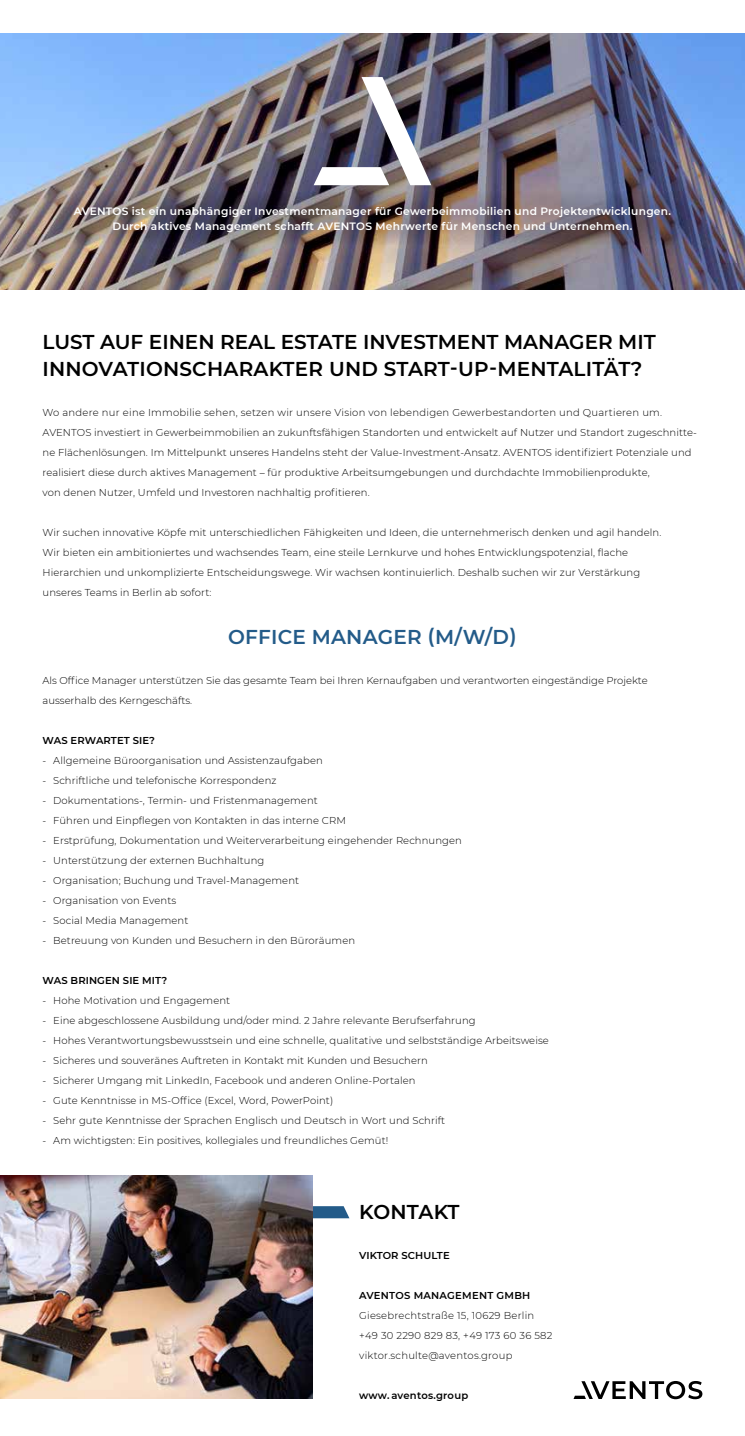
<style>
.page{position:relative;width:745px;height:1436px;background:#fff}
.page>*{position:absolute;margin:0;border:0;box-sizing:border-box;transform-origin:0 0}
.t1{font:600 20px/27.5px "Montserrat";color:#000}
.t2{font:600 20px "Montserrat";letter-spacing:.01em;color:#235b89}
.t3{font:600 10.62px/15px "Montserrat";letter-spacing:.025em;color:#fff;text-align:center}
.t4{font:300 10px/20px "Montserrat";letter-spacing:.01em;color:#000}
.t5{font:600 10px "Montserrat";letter-spacing:.01em;color:#000}
</style>
<div class="page">
<img style="left:0;top:34px;width:744px;height:255px">
<img style="left:48px;top:191px;width:646px;height:53px">
<img style="left:313px;top:77px;width:118px;height:108px">
<svg style="left:574px;top:1381px;width:128px;height:17px"></svg>
<svg style="left:312px;top:1205px;width:37px;height:12px"></svg>
<img style="left:0;top:1175px;width:312px;height:223px">
<p class="t3" style="left:74px;top:203px;width:598px">AVENTOS ist ein unabhängiger Investmentmanager für Gewerbeimmobilien und Projektentwicklungen.<br>Durch aktives Management schafft AVENTOS Mehrwerte für Menschen und Unternehmen.</p>
<h1 class="t1" style="left:43px;top:327px;width:614px">LUST AUF EINEN REAL ESTATE INVESTMENT MANAGER MIT<br>INNOVATIONSCHARAKTER UND START-UP-MENTALITÄT?</h1>
<p class="t4" style="left:43px;top:402px;width:655px">Wo andere nur eine Immobilie sehen, setzen wir unsere Vision von lebendigen Gewerbestandorten und Quartieren um.<br>AVENTOS investiert in Gewerbeimmobilien an zukunftsfähigen Standorten und entwickelt auf Nutzer und Standort zugeschnitte&shy;ne Flächenlösungen. Im Mittelpunkt unseres Handelns steht der Value-Investment-Ansatz. AVENTOS identifiziert Potenziale und realisiert diese durch aktives Management – für produktive Arbeitsumgebungen und durchdachte Immobilienprodukte,<br>von denen Nutzer, Umfeld und Investoren nachhaltig profitieren.</p>
<p class="t4" style="left:43px;top:522px;width:620px">Wir suchen innovative Köpfe mit unterschiedlichen Fähigkeiten und Ideen, die unternehmerisch denken und agil handeln.<br>Wir bieten ein ambitioniertes und wachsendes Team, eine steile Lernkurve und hohes Entwicklungspotenzial, flache Hierarchien und unkomplizierte Entscheidungswege. Wir wachsen kontinuierlich. Deshalb suchen wir zur Verstärkung unseres Teams in Berlin ab sofort:</p>
<h1 class="t2" style="left:228px;top:622px;width:290px">OFFICE MANAGER (M/W/D)</h1>
<p class="t4" style="left:43px;top:669px;width:606px">Als Office Manager unterstützen Sie das gesamte Team bei Ihren Kernaufgaben und verantworten eingeständige Projekte ausserhalb des Kerngeschäfts.</p>
<p class="t5" style="left:43px;top:733px;width:114px">WAS ERWARTET SIE?</p>
<p class="t4" style="left:43px;top:749px;width:281px">- Allgemeine Büroorganisation und Assistenzaufgaben</p>
<p class="t4" style="left:43px;top:769px;width:235px">- Schriftliche und telefonische Korrespondenz</p>
<p class="t4" style="left:43px;top:789px;width:276px">- Dokumentations-, Termin- und Fristenmanagement</p>
<p class="t4" style="left:43px;top:809px;width:305px">- Führen und Einpflegen von Kontakten in das interne CRM</p>
<p class="t4" style="left:43px;top:829px;width:420px">- Erstprüfung, Dokumentation und Weiterverarbeitung eingehender Rechnungen</p>
<p class="t4" style="left:43px;top:849px;width:223px">- Unterstützung der externen Buchhaltung</p>
<p class="t4" style="left:43px;top:869px;width:258px">- Organisation; Buchung und Travel-Management</p>
<p class="t4" style="left:43px;top:889px;width:135px">- Organisation von Events</p>
<p class="t4" style="left:43px;top:909px;width:147px">- Social Media Management</p>
<p class="t4" style="left:43px;top:929px;width:314px">- Betreuung von Kunden und Besuchern in den Büroräumen</p>
<p class="t5" style="left:43px;top:973px;width:126px">WAS BRINGEN SIE MIT?</p>
<p class="t4" style="left:43px;top:989px;width:189px">- Hohe Motivation und Engagement</p>
<p class="t4" style="left:43px;top:1009px;width:434px">- Eine abgeschlossene Ausbildung und/oder mind. 2 Jahre relevante Berufserfahrung</p>
<p class="t4" style="left:43px;top:1029px;width:507px">- Hohes Verantwortungsbewusstsein und eine schnelle, qualitative und selbstständige Arbeitsweise</p>
<p class="t4" style="left:43px;top:1049px;width:386px">- Sicheres und souveränes Auftreten in Kontakt mit Kunden und Besuchern</p>
<p class="t4" style="left:43px;top:1069px;width:374px">- Sicherer Umgang mit LinkedIn, Facebook und anderen Online-Portalen</p>
<p class="t4" style="left:43px;top:1089px;width:292px">- Gute Kenntnisse in MS-Office (Excel, Word, PowerPoint)</p>
<p class="t4" style="left:43px;top:1109px;width:404px">- Sehr gute Kenntnisse der Sprachen Englisch und Deutsch in Wort und Schrift</p>
<p class="t4" style="left:43px;top:1129px;width:347px">- Am wichtigsten: Ein positives, kollegiales und freundliches Gemüt!</p>
<h1 class="t1" style="left:359px;top:1197px;width:102px">KONTAKT</h1>
<p class="t5" style="left:359px;top:1248px;width:92px">VIKTOR SCHULTE</p>
<p class="t5" style="left:359px;top:1288px;width:173px">AVENTOS MANAGEMENT GMBH</p>
<p class="t4" style="left:359px;top:1304px;width:195px">Giesebrechtstraße 15, 10629 Berlin +49 30 2290 829 83, +49 173 60 36 582 viktor.schulte@aventos.group</p>
<p class="t5" style="left:359px;top:1388px;width:110px">www. aventos.group</p>
</div>
